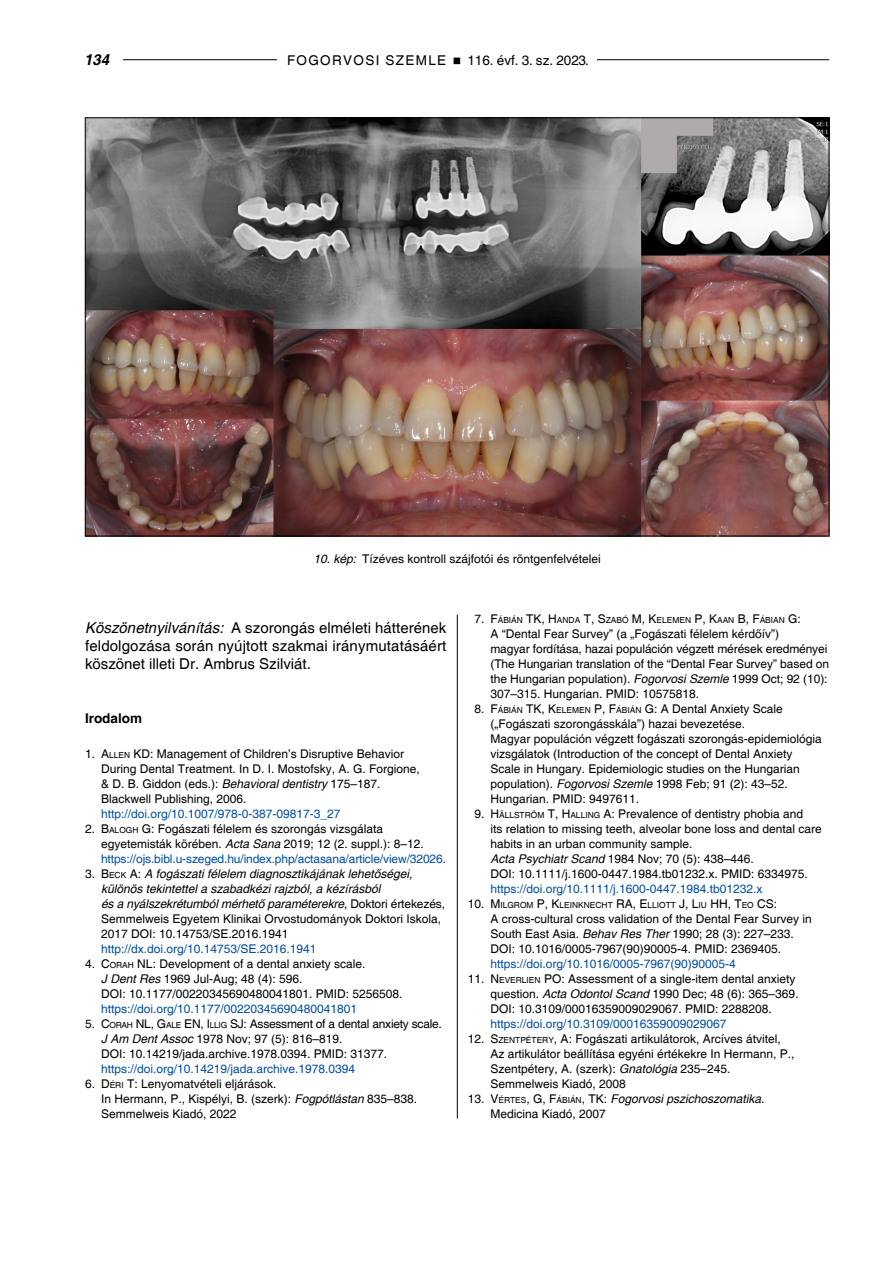
<style>
.page{position:relative;width:893px;height:1263px;background:#fff}
.page>*{position:absolute;margin:0;border:0;box-sizing:border-box;transform-origin:0 0}
.t1{font:15px/18px "Helvetica Somogyi";color:#000;text-align:justify}
.t2{font:italic 700 15px "Helvetica Somogyi";color:#000}
.t3{font:13.5px "Helvetica Somogyi";letter-spacing:.1em;color:#000}
.t4{font:700 13.5px "Helvetica Somogyi";color:#000}
.t5{font:12px/15px "Helvetica Somogyi";color:#000}
.t6{font:italic 12px/15px "Helvetica Somogyi";color:#000}
.t7{font:12px "Helvetica Somogyi";color:#034ea2}
.t8{font:8.4px "Helvetica Somogyi";color:#000}
.s1{font-style:italic}
.s2{font-style:inherit}
.s3{font-size:8.4px}
.s4{color:#034ea2}
.s5{font-style:normal}
.s6{font-style:normal;font-size:8.4px}
.s7{font-size:12px}
</style>
<div class="page">
<hr style="left:85px;top:59px;width:744px;height:1px;background:#000">
<div style="left:278px;top:55px;width:179px;height:10px;background:#fff"></div>
<div style="left:457px;top:55px;width:140px;height:10px;background:#fff"></div>
<div style="left:84px;top:54px;width:38px;height:11px;background:#fff"></div>
<hr style="left:457px;top:615px;width:1px;height:503px;background:#000">
<img style="left:87px;top:120px;width:740px;height:414px">
<hr style="left:892px;top:96px;width:1px;height:43px;background:#c7cbe7">
<p class="t2" style="left:84px;top:51px;width:27px">134</p>
<p class="t3" style="left:287px;top:53px;width:304px">FOGORVOSI SZEMLE ■ 116. évf. 3. sz. 2023.</p>
<p class="t5" style="left:313px;top:552px;width:289px"><span class="s1">10. kép:</span> Tízéves kontroll szájfotói és röntgenfelvételei</p>
<p class="t1" style="left:85px;top:619px;width:363px"><span class="s1">Köszönetnyilvánítás:</span> A szorongás elméleti hátterének feldolgozása során nyújtott szakmai iránymutatásáért köszönet illeti Dr. Ambrus Szilviát.</p>
<p class="t4" style="left:85px;top:710px;width:59px">Irodalom</p>
<p class="t5" style="left:101px;top:747px;width:320px;text-indent:-16px">1. <span class="s2">A</span><span class="s3">LLEN</span> <span class="s2">KD</span>: Management of Children’s Disruptive Behavior During Dental Treatment. In D. I. Mostofsky, A. G. Forgione, &amp; D. B. Giddon (eds.): <span class="s1">Behavioral dentistry</span> 175–187.<br>Blackwell Publishing, 2006.</p>
<p class="t7" style="left:101px;top:807px;width:241px">http://doi.org/10.1007/978-0-387-09817-3_27</p>
<p class="t5" style="left:101px;top:822px;width:346px;text-indent:-16px">2. <span class="s2">B</span><span class="s3">ALOGH</span> <span class="s2">G</span>: Fogászati félelem és szorongás vizsgálata egyetemisták körében. <span class="s1">Acta Sana</span> 2019; 12 (2. suppl.): 8–12. <span class="s4">https://ojs.bibl.u-szeged.hu/index.php/actasana/article/view/32026.</span></p>
<p class="t6" style="left:101px;top:867px;width:346px;text-indent:-16px"><span class="s5">3.</span> <span class="s5">B</span><span class="s6">ECK</span> <span class="s5">A</span><span class="s5">:</span> A fogászati félelem diagnosztikájá nak lehetőségei,<br>külö nö s tekintettel a szabadkézi rajzból, a kézírá sból<br>és a nyálszekrétumból mérhető paraméterekre<span class="s5">, Doktori é rtekezés, Semmelweis Egyetem Klinikai Orvostudományok Doktori Iskola, 2017 DOI: 10.14753/SE.2016.1941</span></p>
<p class="t7" style="left:101px;top:942px;width:217px">http://dx.doi.org/10.14753/SE.2016.1941</p>
<p class="t5" style="left:101px;top:957px;width:303px;text-indent:-16px">4. <span class="s2">C</span><span class="s3">ORAH</span> <span class="s2">NL</span>: Development of a dental anxiety scale.<br><span class="s1">J Dent Res</span> 1969 Jul-Aug; 48 (4): 596.<br>DOI: 10.1177/00220345690480041801. PMID: 5256508.</p>
<p class="t7" style="left:101px;top:1002px;width:258px">https://doi.org/10.1177/00220345690480041801</p>
<p class="t5" style="left:101px;top:1017px;width:342px;text-indent:-16px">5. <span class="s2">C</span><span class="s3">ORAH</span> <span class="s2">NL, G</span><span class="s3">ALE</span> <span class="s2">EN , I</span><span class="s3">LLI G</span> <span class="s2">SJ</span>: Assessment of a dental anxiety scale.<br><span class="s1">J Am Dent Assoc</span> 1978 Nov; 97 (5): 816–819.<br>DOI: 10.14219/jada.archive.1978.0394. PMID: 31377.</p>
<p class="t7" style="left:101px;top:1062px;width:256px">https://doi.org/10.14219/jada.archive.1978.0394</p>
<p class="t5" style="left:101px;top:1077px;width:318px;text-indent:-16px">6. <span class="s2">D</span><span class="s3">ÉRI</span> <span class="s2">T</span>: Lenyomatvételi eljárások.<br>In Hermann, P., Kispélyi, B. (szerk): <span class="s1">Fogpótlástan</span> 835–838.<br>Semmelweis Kiadó, 2022</p>
<p class="t8" style="left:474px;top:615px;width:328px"><span class="s7">7.</span> <span class="s7">F</span>ÁBIÁN <span class="s7">TK, H</span>ANDA <span class="s7">T, S</span>ZABÓ <span class="s7">M, K</span>ELEMEN <span class="s7">P, K</span>AAN <span class="s7">B, F</span>ÁBIAN <span class="s7">G</span><span class="s7">:</span></p>
<p class="t5" style="left:490px;top:627px;width:340px">A “Dental Fear Survey” (a „Fogászati félelem kérdőív”)<br>magyar fordítása, hazai populáción végzett mérések eredményei (The Hungarian translation of the “Dental Fear Survey” based on the Hungarian population). <span class="s1">Fogorvosi Szemle</span> 1999 Oct; 92 (10):<br>307–315. Hungarian. PMID: 10575818.</p>
<p class="t5" style="left:490px;top:702px;width:333px;text-indent:-16px">8. <span class="s2">F</span><span class="s3">ÁBIÁN</span> <span class="s2">TK, K</span><span class="s3">ELEMEN</span> <span class="s2">P, F</span><span class="s3">ÁBIÁN</span> <span class="s2">G</span>: A Dental Anxiety Scale („Fogászati szorongásskála”) hazai bevezetése.<br>Magyar populáción végzett fogászati szorongás-epidemiológia vizsgálatok (Introduction of the concept of Dental Anxiety Scale in Hungary. Epidemiologic studies on the Hungarian population). <span class="s1">Fogorvosi Szemle</span> 1998 Feb; 91 (2): 43–52.<br>Hungarian. PMID: 9497611.</p>
<p class="t5" style="left:490px;top:807px;width:333px;text-indent:-16px">9. <span class="s2">H</span><span class="s3">ÄLLSTRÖM</span> <span class="s2">T, H</span><span class="s3">ALLI NG</span> <span class="s2">A</span>: Prevalence of dentistry phobia and<br>its relation to missing teeth, alveolar bone loss and dental care habits in an urban community sample.<br><span class="s1">Acta Psychiatr Scand</span> 1984 Nov; 70 (5): 438–446.<br>DOI: 10.1111/j.1600-0447.1984.tb01232.x. PMID: 6334975.</p>
<p class="t7" style="left:490px;top:882px;width:274px">https://doi.org/10.1111/j.1600-0447.1984.tb01232.x</p>
<p class="t8" style="left:468px;top:900px;width:311px"><span class="s7">10.</span> <span class="s7">M</span>I LGROM <span class="s7">P, K</span>LEI NKNECHT <span class="s7">RA, E</span>LLIOTT <span class="s7">J, L</span>I U <span class="s7">HH , T</span>EO <span class="s7">CS</span><span class="s7">:</span></p>
<p class="t5" style="left:490px;top:912px;width:323px">A cross-cultural cross validation of the Dental Fear Survey in<br>South East Asia. <span class="s1">Behav Res Ther</span> 1990; 28 (3): 227–233.<br>DOI: 10.1016/0005-7967(90)90005-4. PMID: 2369405.</p>
<p class="t7" style="left:490px;top:957px;width:247px">https://doi.org/10.1016/0005-7967(90)90005-4</p>
<p class="t5" style="left:490px;top:972px;width:310px;text-indent:-23px">11. <span class="s2">N</span> <span class="s3">EVERLI EN</span> <span class="s2">PO</span>: Assessment of a single-item dental anxiety question. <span class="s1">Acta Odontol Scand</span> 1990 Dec; 48 (6): 365–369.<br>DOI: 10.3109/00016359009029067. PMID: 2288208.</p>
<p class="t7" style="left:490px;top:1017px;width:238px">https://doi.org/10.3109/00016359009029067</p>
<p class="t5" style="left:490px;top:1032px;width:306px;text-indent:-23px">12. <span class="s2">S</span><span class="s3">ZENTP ÉTERY</span><span class="s2">, A</span>: Fogászati artikulátorok, Arcíves átvitel, Az artikulátor beállítása egyéni értékekre In Hermann, P., Szentpétery, A. (szerk): <span class="s1">Gnatológia</span> 235–245.<br>Semmelweis Kiadó, 2008</p>
<p class="t6" style="left:490px;top:1092px;width:275px;text-indent:-23px"><span class="s5">13.</span> <span class="s5">V</span><span class="s6">ÉRTES</span><span class="s5">, G, F</span><span class="s6">ÁBI ÁN</span><span class="s5">, TK</span><span class="s5">:</span> Fogorvosi pszichoszomatika.<br><span class="s5">Medicina Kiadó, 2007</span></p>
</div>
